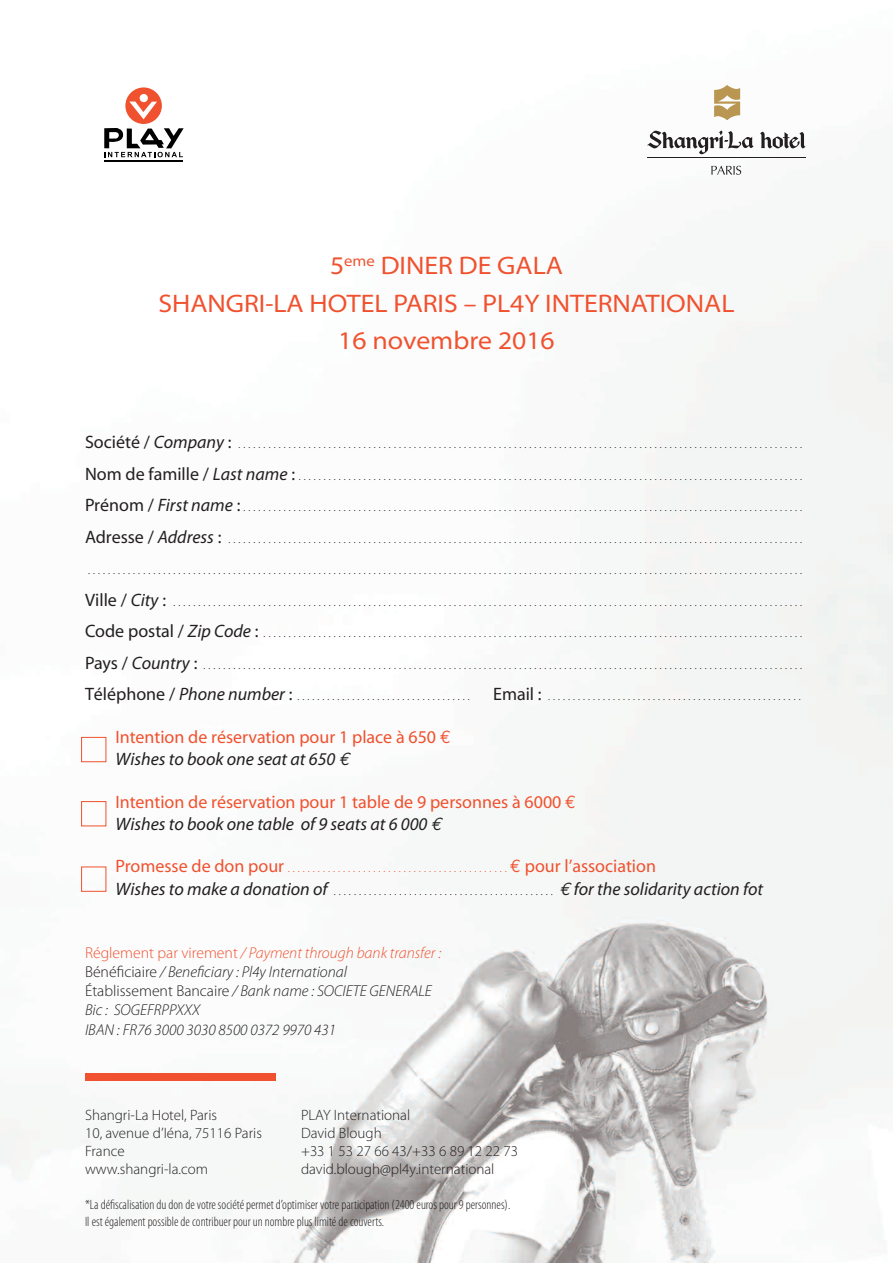
<style>
.page{position:relative;width:893px;height:1263px;background:#fff}
.page>*{position:absolute;margin:0;border:0;box-sizing:border-box;transform-origin:0 0}
.t1{font:semi-expanded 25.5px/37.5px "Myriad Pro";color:#f0512e;text-align:center}
.t2{font:italic 18px "Myriad Pro";color:#231f20}
.t3{font:18px "Myriad";color:#f0512e}
.t4{font:italic 300 15.75px/19.2px "Myriad Pro";color:#231f20}
.t5{font:300 15px "Myriad Pro";color:#231f20}
.t6{font:300 condensed 13.5px/17.2px "Myriad Pro";color:#231f20}
.t7{font:9px "Myriad";color:#231f20}
.t8{font:italic 9px "Myriad Pro";color:#f0512e}
.s1{font-size:18px}
.s2{font-family:"Myriad Pro";font-style:italic;font-size:18px}
.s3{font-family:"Euro Mono"}
.s4{font-family:"Myriad";font-style:normal;font-size:18px}
.s5{font-family:"Euro Mono";font-style:normal;font-size:18px}
.s6{font-size:9px}
.s7{font-style:normal;color:#f0512e}
.s8{color:#f0512e}
.s9{font-style:normal}
</style>
<div class="page">
<img style="left:0;top:88px;width:893px;height:1175px">
<div style="left:85px;top:1073px;width:190px;height:7px;background:#f0512e"></div>
<div style="left:81px;top:737px;width:25px;height:25px;border:1px solid #f0512e"></div>
<div style="left:81px;top:801px;width:25px;height:25px;border:1px solid #f0512e"></div>
<div style="left:81px;top:866px;width:25px;height:26px;border:1px solid #f0512e"></div>
<svg style="left:714px;top:85px;width:26px;height:35px"></svg>
<hr style="left:647px;top:157px;width:159px;height:1px;background:#231f20">
<svg style="left:711px;top:166px;width:30px;height:9px"></svg>
<svg style="left:760px;top:132px;width:45px;height:17px"></svg>
<svg style="left:647px;top:130px;width:107px;height:24px"></svg>
<svg style="left:125px;top:87px;width:37px;height:37px"></svg>
<svg style="left:129px;top:102px;width:28px;height:17px"></svg>
<div style="left:140px;top:94px;width:8px;height:8px;background:#fff;border-radius:50%"></div>
<hr style="left:104px;top:161px;width:79px;height:1px;background:#000">
<svg style="left:104px;top:128px;width:80px;height:29px"></svg>
<h1 class="t1" style="left:158px;top:249px;width:578px">5<sup>eme</sup> DINER DE GALA<br>SHANGRI-LA HOTEL PARIS – PL4Y INTERNATIONAL<br>16 novembre 2016</h1>
<p class="t7" style="left:85px;top:442px;width:718px"><span class="s1">Société/</span><span class="s2">Company</span><span class="s1">:</span> .................................................................................................................</p>
<p class="t7" style="left:85px;top:473px;width:718px"><span class="s1">Nomdefamille/</span><span class="s2">Lastname</span><span class="s1">:</span>.....................................................................................................</p>
<p class="t7" style="left:85px;top:505px;width:718px"><span class="s1">Prénom/</span><span class="s2">Firstname</span><span class="s1">:</span>................................................................................................................</p>
<p class="t7" style="left:85px;top:536px;width:718px"><span class="s1">Adresse/</span><span class="s2">Address</span><span class="s1">:</span> ...................................................................................................................</p>
<p class="t7" style="left:88px;top:568px;width:715px">...............................................................................................................................................</p>
<p class="t7" style="left:85px;top:599px;width:718px"><span class="s1">Ville/</span><span class="s2">City</span><span class="s1">:</span> ..............................................................................................................................</p>
<p class="t7" style="left:85px;top:631px;width:718px"><span class="s1">Codepostal/</span><span class="s2">ZipCode</span><span class="s1">:</span> ............................................................................................................</p>
<p class="t7" style="left:85px;top:662px;width:718px"><span class="s1">Pays/</span><span class="s2">Country</span><span class="s1">:</span> ........................................................................................................................</p>
<p class="t7" style="left:85px;top:694px;width:386px"><span class="s1">Téléphone/</span><span class="s2">Phonenumber</span><span class="s1">:</span> ...................................</p>
<p class="t7" style="left:493px;top:694px;width:309px"><span class="s1">Email:</span> ...................................................</p>
<h2 class="t3" style="left:116px;top:730px;width:337px">Intention de réservation pour 1 place à 650 <span class="s3">€</span></h2>
<h2 class="t2" style="left:116px;top:752px;width:238px">Wishes to book one seat at 650 <span class="s3">€</span></h2>
<h2 class="t3" style="left:116px;top:795px;width:462px">Intention de réservation pour 1 table de 9 personnes à 6000 <span class="s3">€</span></h2>
<h2 class="t2" style="left:116px;top:817px;width:330px">Wishes to book one table of 9 seats at 6 000 <span class="s3">€</span></h2>
<p class="t8" style="left:116px;top:866px;width:542px"><span class="s4">Promessededonpour</span>............................................<span class="s5">€</span><span class="s4">pourl’association</span></p>
<h2 class="t2" style="left:116px;top:882px;width:649px">Wishestomakeadonationof <span class="s6">. . . . . . . . . . . . . . . . . . . . . . . . . . . . . . . . . . . . . . . . . . . .</span> <span class="s3">€</span>forthesolidarityactionfot</h2>
<h3 class="t4" style="left:85px;top:944px;width:358px"><span class="s7">Réglement par virement</span> <span class="s8">/ Payment through bank transfer :<br></span><span class="s9">Bénéficiaire</span> / Beneficiary : Pl4y International<br><span class="s9">Établissement Bancaire</span> / Bank name : SOCIETE GENERALE Bic : SOGEFRPPXXX<br>IBAN : FR76 3000 3030 8500 0372 9970 431</h3>
<h3 class="t5" style="left:85px;top:1109px;width:134px">Shangri-La Hotel, Paris</h3>
<h3 class="t5" style="left:301px;top:1109px;width:111px">PLAY International</h3>
<h3 class="t5" style="left:85px;top:1127px;width:178px">10, avenue d’Iéna, 75116 Paris</h3>
<h3 class="t5" style="left:301px;top:1127px;width:82px">David Blough</h3>
<h3 class="t5" style="left:85px;top:1145px;width:41px">France</h3>
<h3 class="t5" style="left:301px;top:1145px;width:219px">+33 1 53 27 66 43/+33 6 89 12 22 73</h3>
<h3 class="t5" style="left:85px;top:1163px;width:125px">www.shangri-la.com</h3>
<h3 class="t5" style="left:301px;top:1163px;width:195px">david.blough@pl4y.international</h3>
<h3 class="t6" style="left:85px;top:1197px;width:427px">*Ladéfiscalisation du don de votre sociétépermet d’optimiser votre participation (2400 euros pour9 personnes).<br>Il estégalementpossible de contribuer pour unnombre plus limité de couverts.</h3>
</div>
